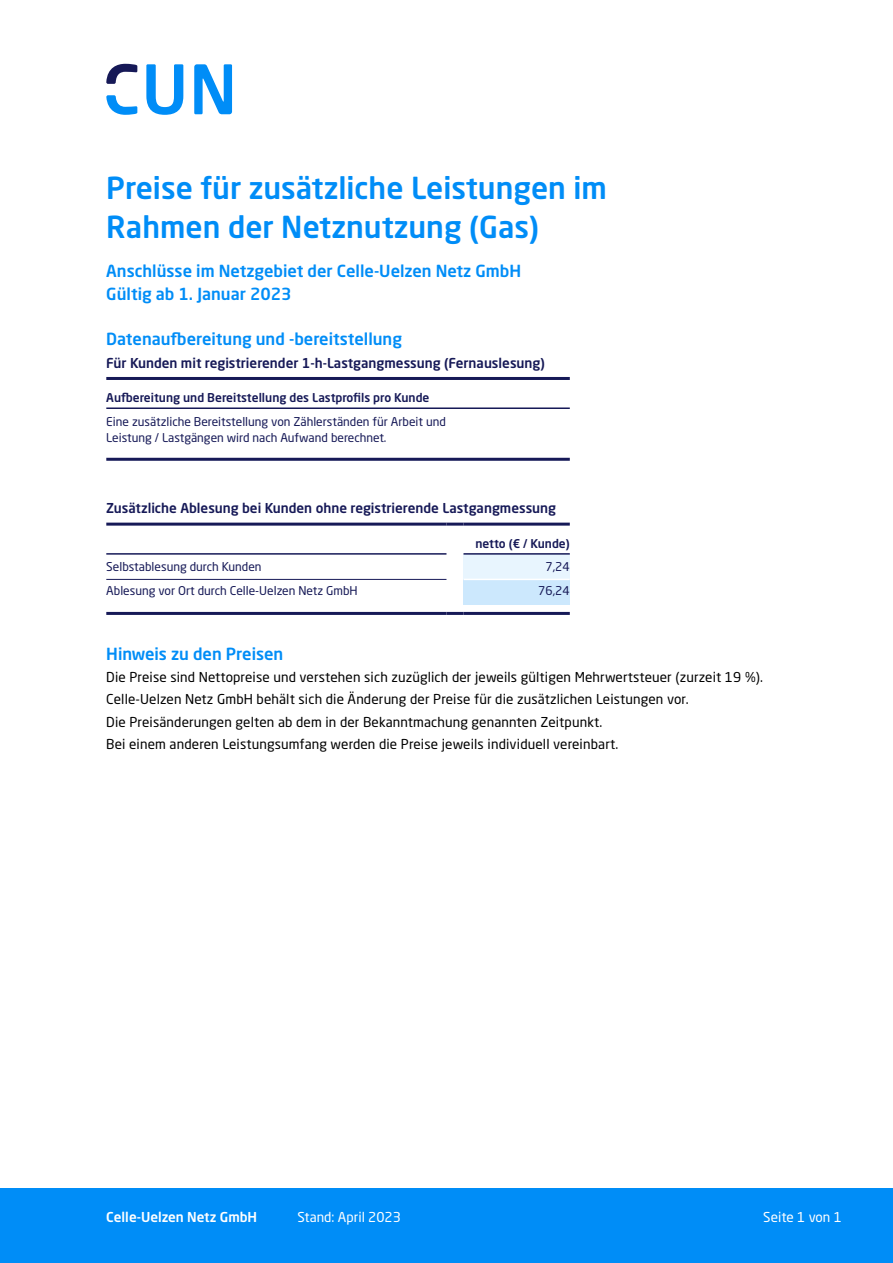
<style>
.page{position:relative;width:893px;height:1263px;background:#fff}
.page>*{position:absolute;margin:0;border:0;box-sizing:border-box;transform-origin:0 0}
.t1{font:500 30px/39px "Neo Sans Std";color:#008df7}
.t2{font:500 16.5px/22.5px "Neo Sans Std";color:#008df7}
.t3{font:13.5px/22.5px "Neo Sans Std";letter-spacing:.01em;color:#000}
.t4{font:500 13.5px "Neo Sans Std";color:#161957}
.t5{font:13.5px "Neo Sans Std";color:#fff}
.t6{font:500 13.5px "Neo Sans Std";color:#fff}
.t7{font:12px/16.2px "Neo Sans Std";color:#161957}
.t8{font:500 12px "Neo Sans Std";color:#161957}
</style>
<div class="page">
<svg style="left:146px;top:64px;width:37px;height:51px"></svg>
<svg style="left:194px;top:64px;width:38px;height:50px"></svg>
<svg style="left:106px;top:64px;width:31px;height:20px"></svg>
<svg style="left:106px;top:95px;width:31px;height:20px"></svg>
<div style="left:0;top:1188px;width:893px;height:75px;background:#008df7"></div>
<div style="left:463px;top:554px;width:107px;height:25px;background:#e8f5fe"></div>
<div style="left:463px;top:579px;width:107px;height:26px;background:#cce8fd"></div>
<hr style="left:106px;top:523px;width:340px;height:3px;background:#161957">
<hr style="left:446px;top:523px;width:17px;height:3px;background:#161957">
<hr style="left:463px;top:523px;width:107px;height:3px;background:#161957">
<hr style="left:106px;top:553px;width:340px;height:2px;background:#161957">
<hr style="left:463px;top:553px;width:107px;height:2px;background:#161957">
<hr style="left:106px;top:579px;width:340px;height:1px;background:#161957">
<hr style="left:106px;top:612px;width:340px;height:3px;background:#161957">
<hr style="left:446px;top:612px;width:17px;height:3px;background:#161957">
<hr style="left:463px;top:612px;width:107px;height:3px;background:#161957">
<hr style="left:463px;top:579px;width:107px;height:1px;background:#fff">
<hr style="left:106px;top:377px;width:464px;height:3px;background:#161957">
<hr style="left:106px;top:407px;width:464px;height:2px;background:#161957">
<hr style="left:106px;top:458px;width:464px;height:3px;background:#161957">
<h1 class="t1" style="left:106px;top:168px;width:502px">Preise für zusätzliche Leistungen im<br>Rahmen der Netznutzung (Gas)</h1>
<p class="t2" style="left:106px;top:260px;width:416px">Anschlüsse im Netzgebiet der Celle-Uelzen Netz GmbH<br>Gültig ab 1. Januar 2023</p>
<p class="t2" style="left:106px;top:327px;width:297px">Datenaufbereitung und -bereitstellung</p>
<p class="t4" style="left:106px;top:354px;width:440px">Für Kunden mit registrierender 1-h-Lastgangmessung (Fernauslesung)</p>
<p class="t8" style="left:106px;top:390px;width:325px">Aufbereitung und Bereitstellung des Lastprofils pro Kunde</p>
<p class="t7" style="left:106px;top:413px;width:341px">Eine zusätzliche Bereitstellung von Zählerständen für Arbeit und<br>Leistung / Lastgängen wird nach Aufwand berechnet.</p>
<p class="t4" style="left:106px;top:500px;width:451px">Zusätzliche Ablesung bei Kunden ohne registrierende Lastgangmessung</p>
<p class="t8" style="left:475px;top:535px;width:96px">netto (€ / Kunde)</p>
<p class="t7" style="left:106px;top:558px;width:157px">Selbstablesung durch Kunden</p>
<p class="t7" style="left:545px;top:558px;width:26px">7,24</p>
<p class="t7" style="left:106px;top:582px;width:253px">Ablesung vor Ort durch Celle-Uelzen Netz GmbH</p>
<p class="t7" style="left:538px;top:582px;width:33px">76,24</p>
<p class="t2" style="left:106px;top:642px;width:179px">Hinweis zu den Preisen</p>
<p class="t3" style="left:106px;top:665px;width:658px">Die Preise sind Nettopreise und verstehen sich zuzüglich der jeweils gültigen Mehrwertsteuer (zurzeit 19 %).<br>Celle-Uelzen Netz GmbH behält sich die Änderung der Preise für die zusätzlichen Leistungen vor.<br>Die Preisänderungen gelten ab dem in der Bekanntmachung genannten Zeitpunkt.<br>Bei einem anderen Leistungsumfang werden die Preise jeweils individuell vereinbart.</p>
<p class="t6" style="left:106px;top:1208px;width:152px">Celle-Uelzen Netz GmbH</p>
<p class="t5" style="left:298px;top:1208px;width:105px">Stand: April 2023</p>
<p class="t5" style="left:763px;top:1208px;width:80px">Seite 1 von 1</p>
</div>
